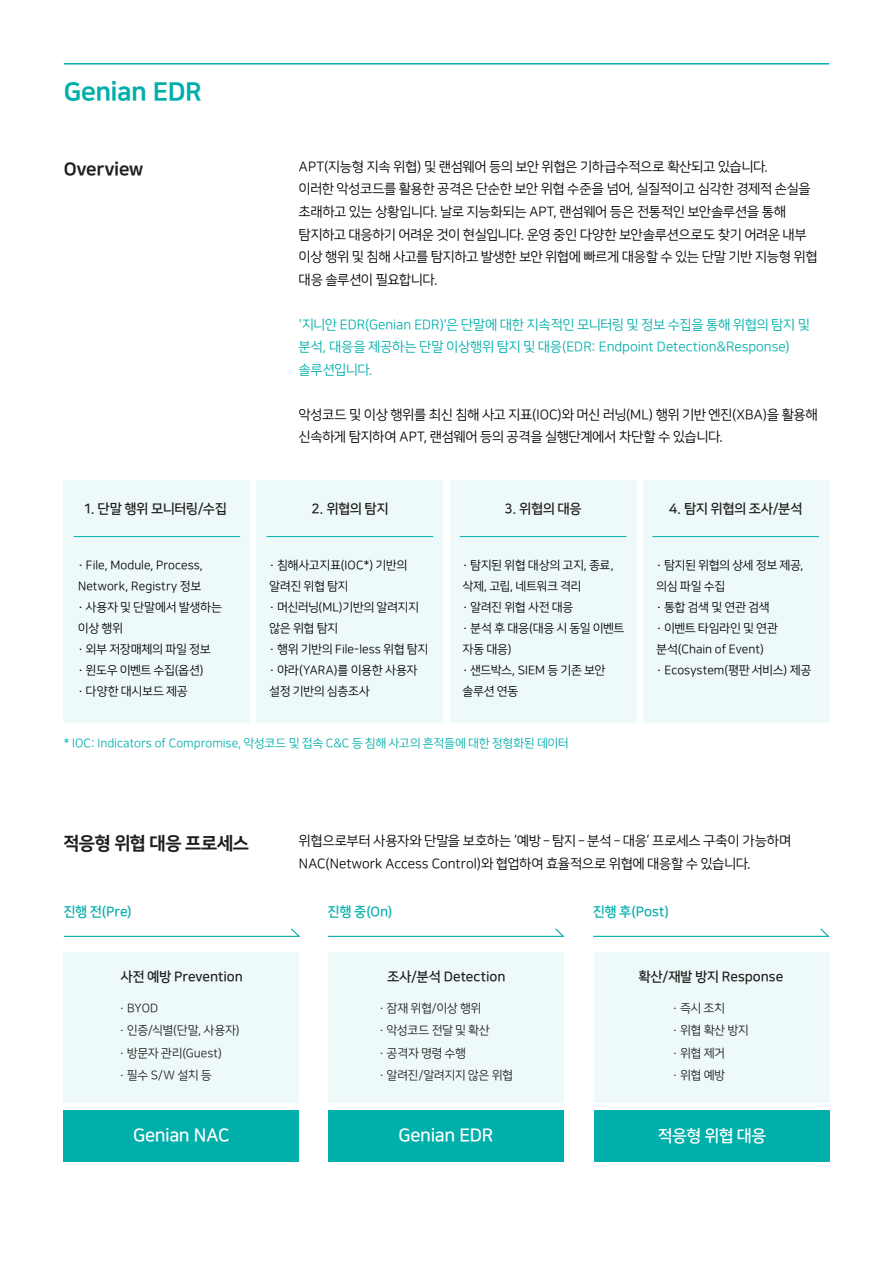
<style>
.page{position:relative;width:893px;height:1263px;background:#fff}
.page>*{position:absolute;margin:0;border:0;box-sizing:border-box;transform-origin:0 0}
.t1{font:25.5px "Nanum Square ac EB";letter-spacing:-.02em;color:#00aeaa}
.t2{font:18px "Nanum Square ac B";letter-spacing:-.02em;color:#fff}
.t3{font:18px "Nanum Square ac EB";letter-spacing:.005em;color:#1f1e1d}
.t4{font:18px "Nanum Square ac EB";letter-spacing:-.015em;color:#1f1e1d}
.t5{font:16.5px "Nanum Square ac B";letter-spacing:.015em;color:#fff}
.t6{font:13.5px/22.5px "Nanum Square ac R";letter-spacing:.02em;color:#000}
.t7{font:13.5px/22.5px "Nanum Square ac R";letter-spacing:.005em;color:#00aeaa}
.t8{font:13.5px "Nanum Square ac B";letter-spacing:.005em;color:#1f1e1d}
.t9{font:13.5px "Nanum Square ac B";letter-spacing:.005em;color:#00aeaa}
.t10{font:12px/21px "Nanum Square ac R";letter-spacing:.015em;color:#000}
.t11{font:12px/22.5px "Nanum Square ac R";letter-spacing:.02em;color:#1f1e1d}
.t12{font:12px "Nanum Square ac R";letter-spacing:.005em;color:#00aeaa}
</style>
<div class="page">
<div style="left:64px;top:952px;width:235px;height:151px;background:#eef9f9"></div>
<div style="left:329px;top:952px;width:235px;height:151px;background:#eef9f9"></div>
<div style="left:594px;top:952px;width:235px;height:151px;background:#eef9f9"></div>
<div style="left:64px;top:1110px;width:235px;height:51px;background:#00aeaa"></div>
<div style="left:329px;top:1110px;width:235px;height:51px;background:#00aeaa"></div>
<div style="left:594px;top:1110px;width:235px;height:51px;background:#00aeaa"></div>
<hr style="left:64px;top:63px;width:765px;height:2px;background:#00aeaa">
<div style="left:64px;top:480px;width:186px;height:242px;background:#eef9f9"></div>
<div style="left:257px;top:480px;width:186px;height:242px;background:#eef9f9"></div>
<div style="left:450px;top:480px;width:186px;height:242px;background:#eef9f9"></div>
<div style="left:643px;top:480px;width:186px;height:242px;background:#eef9f9"></div>
<hr style="left:73px;top:536px;width:167px;height:1px;background:#00aeaa">
<hr style="left:267px;top:536px;width:166px;height:1px;background:#00aeaa">
<hr style="left:460px;top:536px;width:166px;height:1px;background:#00aeaa">
<hr style="left:652px;top:536px;width:167px;height:1px;background:#00aeaa">
<svg style="left:63px;top:928px;width:238px;height:9px"></svg>
<svg style="left:328px;top:928px;width:237px;height:9px"></svg>
<svg style="left:593px;top:928px;width:237px;height:9px"></svg>
<h1 class="t1" style="left:64px;top:78px;width:140px">Genian EDR</h1>
<h2 class="t4" style="left:64px;top:159px;width:81px">Overview</h2>
<p class="t8" style="left:83px;top:501px;width:145px">1. 단말 행위 모니터링/수집</p>
<p class="t6" style="left:299px;top:156px;width:520px">APT(지능형 지속 위협) 및 랜섬웨어 등의 보안 위협은 기하급수적으로 확산되고 있습니다.<br>이러한 악성코드를 활용한 공격은 단순한 보안 위협 수준을 넘어, 실질적이고 심각한 경제적 손실을 초래하고 있는 상황입니다. 날로 지능화되는 APT, 랜섬웨어 등은 전통적인 보안솔루션을 통해 탐지하고 대응하기 어려운 것이 현실입니다. 운영 중인 다양한 보안솔루션으로도 찾기 어려운 내부 이상 행위 및 침해 사고를 탐지하고 발생한 보안 위협에 빠르게 대응할 수 있는 단말 기반 지능형 위협 대응 솔루션이 필요합니다.</p>
<p class="t7" style="left:299px;top:313px;width:512px">'지니안 EDR(Genian EDR)'은 단말에 대한 지속적인 모니터링 및 정보 수집을 통해 위협의 탐지 및 분석, 대응을 제공하는 단말 이상행위 탐지 및 대응(EDR: Endpoint Detection&amp;Response) 솔루션입니다.</p>
<p class="t6" style="left:299px;top:403px;width:520px">악성코드 및 이상 행위를 최신 침해 사고 지표(IOC)와 머신 러닝(ML) 행위 기반 엔진(XBA)을 활용해 신속하게 탐지하여 APT, 랜섬웨어 등의 공격을 실행단계에서 차단할 수 있습니다.</p>
<p class="t8" style="left:311px;top:501px;width:78px">2. 위협의 탐지</p>
<p class="t8" style="left:504px;top:501px;width:79px">3. 위협의 대응</p>
<p class="t8" style="left:669px;top:501px;width:135px">4. 탐지 위협의 조사/분석</p>
<p class="t10" style="left:78px;top:555px;width:145px">∙ File, Module, Process,<br>Network, Registry 정보<br>∙ 사용자 및 단말에서 발생하는 이상 행위<br>∙ 외부 저장매체의 파일 정보<br>∙ 윈도우 이벤트 수집(옵션)<br>∙ 다양한 대시보드 제공</p>
<p class="t10" style="left:270px;top:555px;width:160px">∙ 침해사고지표(IOC*) 기반의 알려진 위협 탐지<br>∙ 머신러닝(ML)기반의 알려지지 않은 위협 탐지<br>∙ 행위 기반의 File-less 위협 탐지 ∙ 야라(YARA)를 이용한 사용자 설정 기반의 심층조사</p>
<p class="t10" style="left:463px;top:555px;width:163px">∙ 탐지된 위협 대상의 고지, 종료, 삭제, 고립, 네트워크 격리<br>∙ 알려진 위협 사전 대응<br>∙ 분석 후 대응(대응 시 동일 이벤트 자동 대응)<br>∙ 샌드박스, SIEM 등 기존 보안 솔루션 연동</p>
<p class="t10" style="left:657px;top:555px;width:156px">∙ 탐지된 위협의 상세 정보 제공, 의심 파일 수집<br>∙ 통합 검색 및 연관 검색<br>∙ 이벤트 타임라인 및 연관 분석(Chain of Event)<br>∙ Ecosystem(평판 서비스) 제공</p>
<p class="t12" style="left:64px;top:737px;width:506px">* IOC: Indicators of Compromise, 악성코드 및 접속 C&amp;C 등 침해 사고의 흔적들에 대한 정형화된 데이터</p>
<h2 class="t3" style="left:64px;top:833px;width:187px">적응형 위협 대응 프로세스</h2>
<p class="t6" style="left:299px;top:830px;width:493px">위협으로부터 사용자와 단말을 보호하는 ‘예방 – 탐지 – 분석 – 대응‘ 프로세스 구축이 가능하며<br>NAC(Network Access Control)와 협업하여 효율적으로 위협에 대응할 수 있습니다.</p>
<p class="t9" style="left:64px;top:905px;width:70px">진행 전(Pre)</p>
<p class="t9" style="left:328px;top:905px;width:66px">진행 중(On)</p>
<p class="t9" style="left:593px;top:905px;width:77px">진행 후(Post)</p>
<p class="t8" style="left:121px;top:970px;width:123px">사전 예방 Prevention</p>
<p class="t11" style="left:119px;top:997px;width:122px">· BYOD<br>· 인증/식별(단말, 사용자) · 방문자 관리(Guest)<br>· 필수 S/W 설치 등</p>
<p class="t8" style="left:387px;top:970px;width:119px">조사/분석 Detection</p>
<p class="t11" style="left:379px;top:997px;width:135px">· 잠재 위협/이상 행위<br>· 악성코드 전달 및 확산<br>· 공격자 명령 수행<br>· 알려진/알려지지 않은 위협</p>
<p class="t8" style="left:639px;top:970px;width:146px">확산/재발 방지 Response</p>
<p class="t11" style="left:673px;top:997px;width:77px">· 즉시 조치<br>· 위협 확산 방지 · 위협 제거<br>· 위협 예방</p>
<h2 class="t2" style="left:133px;top:1126px;width:98px">Genian NAC</h2>
<h2 class="t2" style="left:399px;top:1126px;width:96px">Genian EDR</h2>
<p class="t5" style="left:658px;top:1127px;width:109px">적응형 위협 대응</p>
</div>
